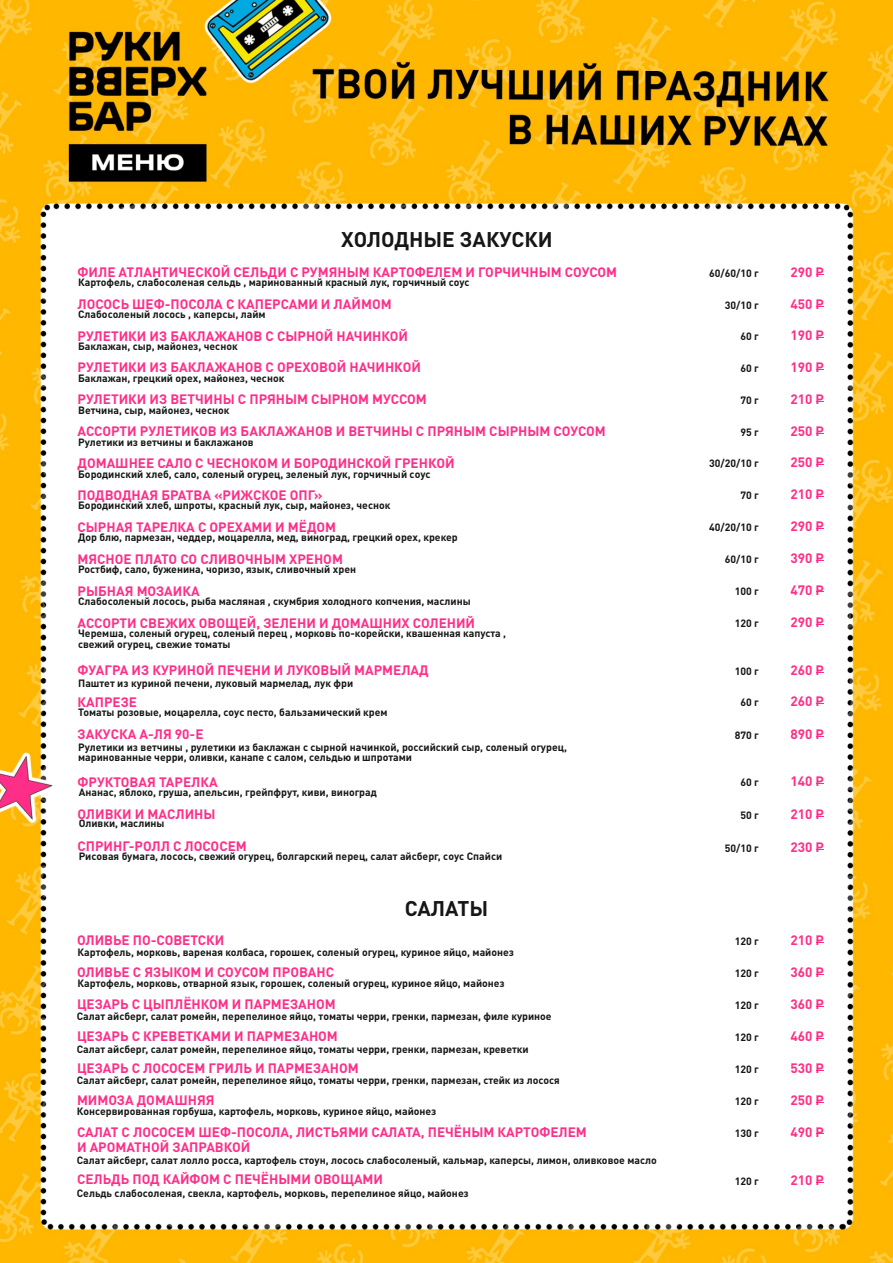
<style>
.page{position:relative;width:893px;height:1263px;background:#fff}
.page>*{position:absolute;margin:0;border:0;box-sizing:border-box;transform-origin:0 0}
.t1{font:700 21px "DIN Cyr";color:#151616}
.t2{font:700 13.5px/15.9px "DIN Cyr";color:#ff2e88}
.t3{font:700 10.5px/10.6px "DIN Cyr";color:#151616}
</style>
<div class="page">
<img style="left:0;top:0;width:893px;height:1263px">
<h1 class="t1" style="left:341px;top:231px;width:213px">ХОЛОДНЫЕ ЗАКУСКИ</h1>
<p class="t3" style="left:78px;top:278px;width:393px">Картофель, слабосоленая сельдь , маринованный красный лук, горчичный соус</p>
<p class="t3" style="left:78px;top:310px;width:189px">Слабосоленый лосось , каперсы, лайм</p>
<p class="t3" style="left:78px;top:342px;width:161px">Баклажан, сыр, майонез, чеснок</p>
<p class="t3" style="left:78px;top:374px;width:208px">Баклажан, грецкий орех, майонез, чеснок</p>
<p class="t3" style="left:78px;top:406px;width:153px">Ветчина, сыр, майонез, чеснок</p>
<p class="t3" style="left:78px;top:437px;width:177px">Рулетики из ветчины и баклажанов</p>
<p class="t3" style="left:78px;top:469px;width:354px">Бородинский хлеб, сало, соленый огурец, зеленый лук, горчичный соус</p>
<p class="t3" style="left:78px;top:501px;width:314px">Бородинский хлеб, шпроты, красный лук, сыр, майонез, чеснок</p>
<p class="t3" style="left:78px;top:533px;width:381px">Дор блю, пармезан, чеддер, моцарелла, мед, виноград, грецкий орех, крекер</p>
<p class="t3" style="left:78px;top:565px;width:279px">Ростбиф, сало, буженина, чоризо, язык, сливочный хрен</p>
<p class="t3" style="left:78px;top:597px;width:394px">Слабосоленый лосось, рыба масляная , скумбрия холодного копчения, маслины</p>
<p class="t3" style="left:78px;top:629px;width:429px">Черемша, соленый огурец, соленый перец , морковь по-корейски, квашенная капуста , свежий огурец, свежие томаты</p>
<p class="t3" style="left:78px;top:678px;width:277px">Паштет из куриной печени, луковый мармелад, лук фри</p>
<p class="t2" style="left:78px;top:265px;width:541px">ФИЛЕ АТЛАНТИЧЕСКОЙ СЕЛЬДИ С РУМЯНЫМ КАРТОФЕЛЕМ И ГОРЧИЧНЫМ СОУСОМ</p>
<p class="t2" style="left:78px;top:297px;width:316px">ЛОСОСЬ ШЕФ-ПОСОЛА С КАПЕРСАМИ И ЛАЙМОМ</p>
<p class="t2" style="left:78px;top:329px;width:332px">РУЛЕТИКИ ИЗ БАКЛАЖАНОВ С СЫРНОЙ НАЧИНКОЙ</p>
<p class="t2" style="left:78px;top:361px;width:345px">РУЛЕТИКИ ИЗ БАКЛАЖАНОВ С ОРЕХОВОЙ НАЧИНКОЙ</p>
<p class="t2" style="left:78px;top:393px;width:351px">РУЛЕТИКИ ИЗ ВЕТЧИНЫ С ПРЯНЫМ СЫРНОМ МУССОМ</p>
<p class="t2" style="left:78px;top:425px;width:530px">АССОРТИ РУЛЕТИКОВ ИЗ БАКЛАЖАНОВ И ВЕТЧИНЫ С ПРЯНЫМ СЫРНЫМ СОУСОМ</p>
<p class="t2" style="left:78px;top:457px;width:379px">ДОМАШНЕЕ САЛО С ЧЕСНОКОМ И БОРОДИНСКОЙ ГРЕНКОЙ</p>
<p class="t2" style="left:78px;top:488px;width:247px">ПОДВОДНАЯ БРАТВА «РИЖСКОЕ ОПГ»</p>
<p class="t2" style="left:78px;top:520px;width:260px">СЫРНАЯ ТАРЕЛКА С ОРЕХАМИ И МЁДОМ</p>
<p class="t2" style="left:78px;top:552px;width:267px">МЯСНОЕ ПЛАТО СО СЛИВОЧНЫМ ХРЕНОМ</p>
<p class="t2" style="left:78px;top:584px;width:124px">РЫБНАЯ МОЗАИКА</p>
<p class="t2" style="left:78px;top:616px;width:399px">АССОРТИ СВЕЖИХ ОВОЩЕЙ, ЗЕЛЕНИ И ДОМАШНИХ СОЛЕНИЙ</p>
<p class="t2" style="left:78px;top:664px;width:353px">ФУАГРА ИЗ КУРИНОЙ ПЕЧЕНИ И ЛУКОВЫЙ МАРМЕЛАД</p>
<p class="t2" style="left:78px;top:696px;width:61px">КАПРЕЗЕ</p>
<p class="t2" style="left:78px;top:728px;width:128px">ЗАКУСКА А-ЛЯ 90-Е</p>
<p class="t2" style="left:78px;top:775px;width:142px">ФРУКТОВАЯ ТАРЕЛКА</p>
<p class="t2" style="left:78px;top:807px;width:139px">ОЛИВКИ И МАСЛИНЫ</p>
<p class="t2" style="left:78px;top:839px;width:171px">СПРИНГ-РОЛЛ С ЛОСОСЕМ</p>
<p class="t3" style="left:78px;top:708px;width:311px">Томаты розовые, моцарелла, соус песто, бальзамический крем</p>
<p class="t3" style="left:78px;top:743px;width:490px">Рулетики из ветчины , рулетики из баклажан с сырной начинкой, российский сыр, соленый огурец, маринованные черри, оливки, канапе с салом, сельдью и шпротами</p>
<p class="t3" style="left:79px;top:788px;width:300px">Ананас, яблоко, груша, апельсин, грейпфрут, киви, виноград</p>
<p class="t3" style="left:79px;top:819px;width:87px">Оливки, маслины</p>
<p class="t3" style="left:79px;top:852px;width:425px">Рисовая бумага, лосось, свежий огурец, болгарский перец, салат айсберг, соус Спайси</p>
<h1 class="t1" style="left:405px;top:900px;width:85px">САЛАТЫ</h1>
<p class="t2" style="left:77px;top:934px;width:149px">ОЛИВЬЕ ПО-СОВЕТСКИ</p>
<p class="t2" style="left:77px;top:965px;width:259px">ОЛИВЬЕ С ЯЗЫКОМ И СОУСОМ ПРОВАНС</p>
<p class="t2" style="left:77px;top:997px;width:260px">ЦЕЗАРЬ С ЦЫПЛЁНКОМ И ПАРМЕЗАНОМ</p>
<p class="t2" style="left:77px;top:1029px;width:262px">ЦЕЗАРЬ С КРЕВЕТКАМИ И ПАРМЕЗАНОМ</p>
<p class="t2" style="left:77px;top:1061px;width:283px">ЦЕЗАРЬ С ЛОСОСЕМ ГРИЛЬ И ПАРМЕЗАНОМ</p>
<p class="t2" style="left:77px;top:1093px;width:139px">МИМОЗА ДОМАШНЯЯ</p>
<p class="t2" style="left:77px;top:1125px;width:511px">САЛАТ С ЛОСОСЕМ ШЕФ-ПОСОЛА, ЛИСТЬЯМИ САЛАТА, ПЕЧЁНЫМ КАРТОФЕЛЕМ<br>И АРОМАТНОЙ ЗАПРАВКОЙ</p>
<p class="t2" style="left:77px;top:1173px;width:308px">СЕЛЬДЬ ПОД КАЙФОМ С ПЕЧЁНЫМИ ОВОЩАМИ</p>
<p class="t3" style="left:78px;top:948px;width:438px">Картофель, морковь, вареная колбаса, горошек, соленый огурец, куриное яйцо, майонез</p>
<p class="t3" style="left:78px;top:979px;width:429px">Картофель, морковь, отварной язык, горошек, соленый огурец, куриное яйцо, майонез</p>
<p class="t3" style="left:77px;top:1012px;width:476px">Салат айсберг, салат ромейн, перепелиное яйцо, томаты черри, гренки, пармезан, филе куриное</p>
<p class="t3" style="left:77px;top:1045px;width:453px">Салат айсберг, салат ромейн, перепелиное яйцо, томаты черри, гренки, пармезан, креветки</p>
<p class="t3" style="left:77px;top:1076px;width:485px">Салат айсберг, салат ромейн, перепелиное яйцо, томаты черри, гренки, пармезан, стейк из лосося</p>
<p class="t3" style="left:77px;top:1107px;width:361px">Консервированная горбуша, картофель, морковь, куриное яйцо, майонез</p>
<p class="t3" style="left:77px;top:1156px;width:582px">Салат айсберг, салат лолло росса, картофель стоун, лосось слабосоленый, кальмар, каперсы, лимон, оливковое масло</p>
<p class="t3" style="left:77px;top:1189px;width:393px">Сельдь слабосоленая, свекла, картофель, морковь, перепелиное яйцо, майонез</p>
<p class="t3" style="left:709px;top:269px;width:51px">60/60/10 г</p>
<p class="t2" style="left:790px;top:265px;width:35px">290 Р</p>
<p class="t3" style="left:725px;top:301px;width:36px">30/10 г</p>
<p class="t2" style="left:790px;top:297px;width:35px">450 Р</p>
<p class="t3" style="left:740px;top:332px;width:20px">60 г</p>
<p class="t2" style="left:790px;top:329px;width:35px">190 Р</p>
<p class="t3" style="left:740px;top:364px;width:20px">60 г</p>
<p class="t2" style="left:790px;top:361px;width:35px">190 Р</p>
<p class="t3" style="left:740px;top:396px;width:20px">70 г</p>
<p class="t2" style="left:790px;top:392px;width:35px">210 Р</p>
<p class="t3" style="left:740px;top:428px;width:20px">95 г</p>
<p class="t2" style="left:790px;top:424px;width:35px">250 Р</p>
<p class="t3" style="left:709px;top:459px;width:51px">30/20/10 г</p>
<p class="t2" style="left:790px;top:456px;width:35px">250 Р</p>
<p class="t3" style="left:740px;top:491px;width:20px">70 г</p>
<p class="t2" style="left:790px;top:488px;width:35px">210 Р</p>
<p class="t3" style="left:709px;top:523px;width:51px">40/20/10 г</p>
<p class="t2" style="left:790px;top:519px;width:35px">290 Р</p>
<p class="t3" style="left:725px;top:555px;width:36px">60/10 г</p>
<p class="t2" style="left:790px;top:551px;width:35px">390 Р</p>
<p class="t3" style="left:735px;top:586px;width:26px">100 г</p>
<p class="t2" style="left:790px;top:583px;width:35px">470 Р</p>
<p class="t3" style="left:735px;top:619px;width:26px">120 г</p>
<p class="t2" style="left:790px;top:616px;width:35px">290 Р</p>
<p class="t3" style="left:735px;top:667px;width:26px">100 г</p>
<p class="t2" style="left:790px;top:663px;width:35px">260 Р</p>
<p class="t3" style="left:740px;top:698px;width:20px">60 г</p>
<p class="t2" style="left:790px;top:694px;width:35px">260 Р</p>
<p class="t3" style="left:735px;top:731px;width:26px">870 г</p>
<p class="t2" style="left:790px;top:727px;width:35px">890 Р</p>
<p class="t3" style="left:740px;top:777px;width:20px">60 г</p>
<p class="t2" style="left:790px;top:774px;width:35px">140 Р</p>
<p class="t3" style="left:740px;top:811px;width:20px">50 г</p>
<p class="t2" style="left:790px;top:808px;width:35px">210 Р</p>
<p class="t3" style="left:725px;top:844px;width:36px">50/10 г</p>
<p class="t2" style="left:790px;top:840px;width:35px">230 Р</p>
<p class="t3" style="left:735px;top:937px;width:26px">120 г</p>
<p class="t2" style="left:790px;top:933px;width:35px">210 Р</p>
<p class="t3" style="left:735px;top:969px;width:26px">120 г</p>
<p class="t2" style="left:790px;top:965px;width:35px">360 Р</p>
<p class="t3" style="left:735px;top:1001px;width:26px">120 г</p>
<p class="t2" style="left:790px;top:998px;width:35px">360 Р</p>
<p class="t3" style="left:735px;top:1033px;width:26px">120 г</p>
<p class="t2" style="left:790px;top:1029px;width:35px">460 Р</p>
<p class="t3" style="left:735px;top:1065px;width:26px">120 г</p>
<p class="t2" style="left:790px;top:1061px;width:35px">530 Р</p>
<p class="t3" style="left:735px;top:1096px;width:26px">120 г</p>
<p class="t2" style="left:790px;top:1093px;width:35px">250 Р</p>
<p class="t3" style="left:735px;top:1128px;width:26px">130 г</p>
<p class="t2" style="left:790px;top:1125px;width:35px">490 Р</p>
<p class="t3" style="left:735px;top:1176px;width:26px">120 г</p>
<p class="t2" style="left:790px;top:1173px;width:35px">210 Р</p>
</div>
